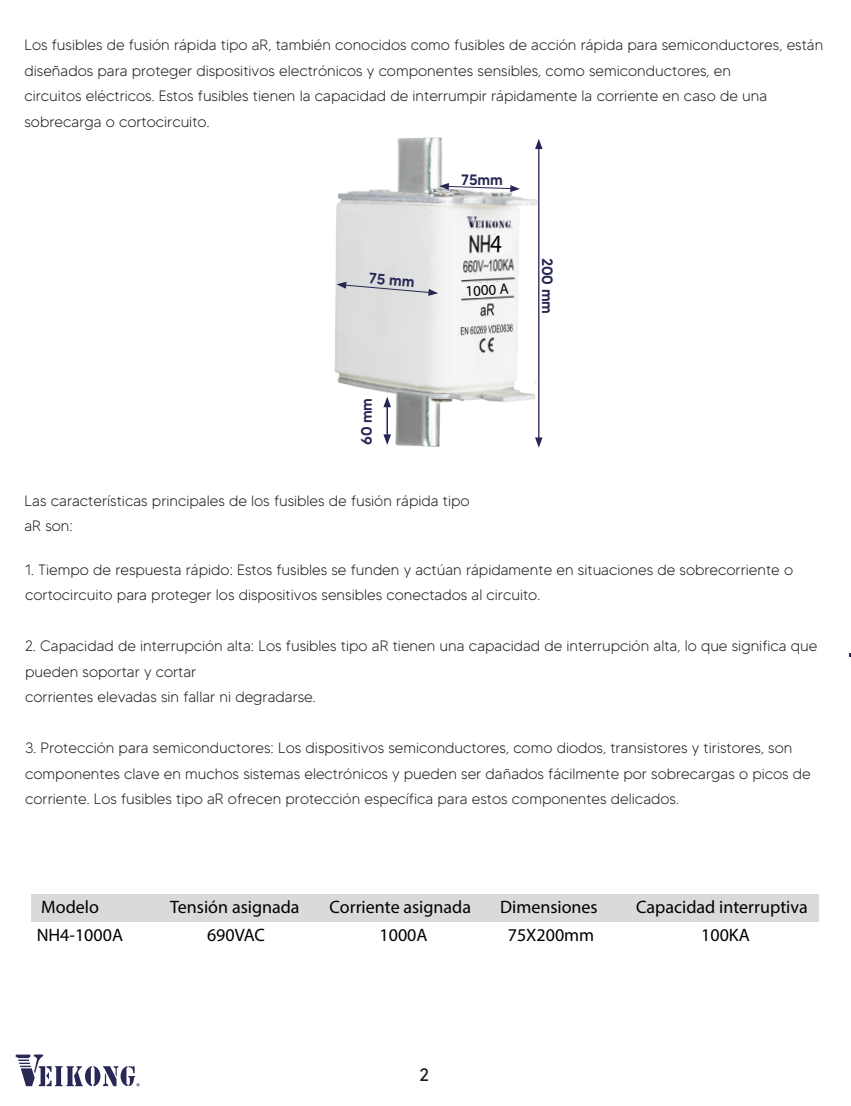
<style>
.page{position:relative;width:851px;height:1106px;background:#fff}
.page>*{position:absolute;margin:0;border:0;box-sizing:border-box;transform-origin:0 0}
.t1{font:18px "Myriad Pro";color:#000}
.t2{font:18px "MADETOMMY";color:#1d1d1b}
.t3{font:300 15px/25.5px "MADETOMMY";color:#1d1d1b}
.t4{font:500 15px "MADETOMMY";letter-spacing:-.01em;color:#262654}
.t5{font:15px "Myriad Pro";color:#000}
</style>
<div class="page">
<img style="left:334px;top:137px;width:208px;height:310px">
<hr style="left:538px;top:147px;width:1px;height:293px;background:#262654">
<svg style="left:535px;top:139px;width:7px;height:10px"></svg>
<svg style="left:535px;top:437px;width:7px;height:11px"></svg>
<hr style="left:386px;top:405px;width:2px;height:32px;background:#262654">
<svg style="left:383px;top:397px;width:8px;height:10px"></svg>
<svg style="left:383px;top:434px;width:8px;height:11px"></svg>
<svg style="left:439px;top:183px;width:81px;height:9px"></svg>
<svg style="left:336px;top:282px;width:102px;height:14px"></svg>
<svg style="left:16px;top:1054px;width:124px;height:32px"></svg>
<div style="left:32px;top:894px;width:787px;height:27px;background:#d9dad9"></div>
<svg style="left:476px;top:281px;width:27px;height:17px"></svg>
<svg style="left:490px;top:232px;width:22px;height:22px"></svg>
<p class="t3" style="left:24px;top:32px;width:800px">Los fusibles de fusión rápida tipo aR, también conocidos como fusibles de acción rápida para semiconductores, están diseñados para proteger dispositivos electrónicos y componentes sensibles, como semiconductores, en<br>circuitos eléctricos. Estos fusibles tienen la capacidad de interrumpir rápidamente la corriente en caso de una sobrecarga o cortocircuito.</p>
<p class="t4" style="left:370px;top:269px;width:47px;rotate:5deg">75 mm</p>
<p class="t4" style="left:357px;top:445px;width:49px;rotate:-90deg">60 mm</p>
<p class="t4" style="left:461px;top:170px;width:43px">75mm</p>
<p class="t5" style="left:465px;top:282px;width:45px;rotate:-3deg">1000 A</p>
<p class="t4" style="left:556px;top:258px;width:57px;rotate:90deg">200 mm</p>
<p class="t3" style="left:24px;top:487px;width:446px">Las características principales de los fusibles de fusión rápida tipo aR son:</p>
<p class="t3" style="left:25px;top:556px;width:769px">1. Tiempo de respuesta rápido: Estos fusibles se funden y actúan rápidamente en situaciones de sobrecorriente o cortocircuito para proteger los dispositivos sensibles conectados al circuito.</p>
<p class="t3" style="left:25px;top:633px;width:793px">2. Capacidad de interrupción alta: Los fusibles tipo aR tienen una capacidad de interrupción alta, lo que significa que pueden soportar y cortar<br>corrientes elevadas sin fallar ni degradarse.</p>
<p class="t3" style="left:25px;top:735px;width:787px">3. Protección para semiconductores: Los dispositivos semiconductores, como diodos, transistores y tiristores, son componentes clave en muchos sistemas electrónicos y pueden ser dañados fácilmente por sobrecargas o picos de corriente. Los fusibles tipo aR ofrecen protección específica para estos componentes delicados.</p>
<p class="t1" style="left:41px;top:895px;width:59px">Modelo</p>
<p class="t1" style="left:170px;top:895px;width:131px">Tensión asignada</p>
<p class="t1" style="left:329px;top:895px;width:143px">Corriente asignada</p>
<p class="t1" style="left:500px;top:895px;width:99px">Dimensiones</p>
<p class="t1" style="left:636px;top:895px;width:173px">Capacidad interruptiva</p>
<p class="t1" style="left:37px;top:924px;width:88px">NH4-1000A</p>
<p class="t1" style="left:207px;top:924px;width:59px">690VAC</p>
<p class="t1" style="left:379px;top:924px;width:49px">1000A</p>
<p class="t1" style="left:507px;top:924px;width:88px">75X200mm</p>
<p class="t1" style="left:701px;top:924px;width:50px">100KA</p>
<p class="t2" style="left:419px;top:1063px;width:11px">2</p>
</div>
